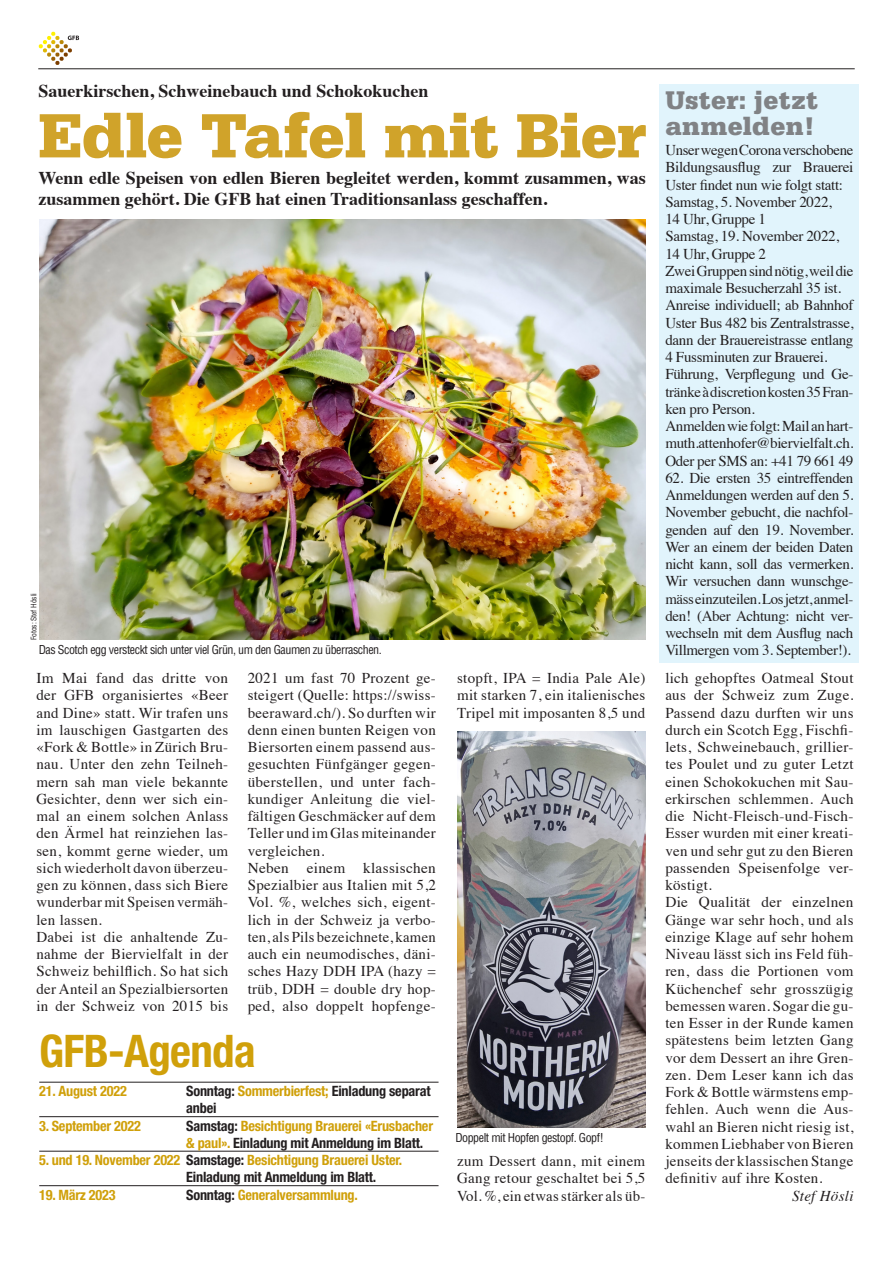
<style>
.page{position:relative;width:893px;height:1263px;background:#fff}
.page>*{position:absolute;margin:0;border:0;box-sizing:border-box;transform-origin:0 0}
.Lead{font:900 66px "Serifa Std";letter-spacing:-.01em;color:#d0a32a}
.Agenda{font:700 condensed 45px "Helvetica Neue";letter-spacing:-.015em;color:#d0a00a}
.Titel{font:900 27px/25.5px "Serifa Std";letter-spacing:.01em;color:#808285}
.Lead-2{font:700 18px/21px "Times";color:#231f20}
.Lauftext{font:15px/17.2px "Times";letter-spacing:.02em;color:#231f20;text-align:justify}
.Lauftext-2{font:15px/17.2px "Times";letter-spacing:-.02em;color:#231f20}
.Lauftext-3{font:italic 15px "Times";letter-spacing:.02em;color:#231f20}
.Agenda-2{font:700 condensed 14.25px/17.2px "Helvetica Neue";letter-spacing:-.015em;color:#d0a00a}
.Agenda-3{font:700 condensed 14.25px/17.2px "Helvetica Neue";letter-spacing:-.015em;color:#231f20}
.Bildlegende{font:condensed 12px "Helvetica LT Std";letter-spacing:-.04em;color:#231f20}
.Bildlegende-2{font:condensed 7.5px "Helvetica LT Std";letter-spacing:-.015em;color:#231f20}
.s1{color:#d0a00a}
.s2{color:#231f20}
</style>
<div class="page">
<hr style="left:38px;top:69px;width:817px;height:1px;background:#231f20">
<svg style="left:39px;top:32px;width:40px;height:33px"></svg>
<hr style="left:39px;top:1082px;width:400px;height:1px;background:#231f20">
<hr style="left:39px;top:1116px;width:400px;height:1px;background:#231f20">
<hr style="left:39px;top:1151px;width:400px;height:1px;background:#231f20">
<hr style="left:39px;top:1185px;width:400px;height:1px;background:#231f20">
<img style="left:39px;top:219px;width:607px;height:421px">
<div style="left:659px;top:84px;width:200px;height:578px;background:#e1f4fc"></div>
<img style="left:457px;top:731px;width:188px;height:397px">
<p class="Lead-2" style="left:38px;top:79px;width:392px">Sauerkirschen, Schweinebauch und Schokokuchen</p>
<p class="Lead" style="left:38px;top:97px;width:609px">Edle Tafel mit Bier</p>
<p class="Lead-2" style="left:38px;top:166px;width:609px">Wenn edle Speisen von edlen Bieren begleitet werden, kommt zusammen, was zusammen gehört. Die GFB hat einen Traditionsanlass geschaffen.</p>
<p class="Bildlegende-2" style="left:29px;top:640px;width:48px;rotate:-90deg">Fotos: Stef Hösli</p>
<p class="Bildlegende" style="left:39px;top:642px;width:344px">Das Scotch egg versteckt sich unter viel Grün, um den Gaumen zu überraschen.</p>
<p class="Lauftext" style="left:248px;top:668px;width:190px">2021 um fast 70 Prozent ge&shy;steigert (Quelle: https://swiss&shy;beeraward.ch/). So durften wir denn einen bunten Reigen von Biersorten einem passend aus&shy;gesuchten Fünfgänger gegen&shy;überstellen, und unter fach&shy;kundiger Anleitung die viel&shy;fältigen Geschmäcker auf dem Teller und im Glas miteinander vergleichen.</p>
<p class="Lauftext" style="left:248px;top:858px;width:190px">Neben einem klassischen Spezialbier aus Italien mit 5,2<br>Vol. %, welches sich, eigent&shy;lich in der Schweiz ja verbo&shy;ten, als Pils bezeichnete, kamen auch ein neumodisches, däni&shy;sches Hazy DDH IPA (hazy = trüb, DDH = double dry hop&shy;ped, also doppelt hopfenge-</p>
<p class="Lauftext" style="left:36px;top:668px;width:193px">Im Mai fand das dritte von der GFB organisiertes «Beer and Dine» statt. Wir trafen uns im lauschigen Gastgarten des «Fork &amp; Bottle» in Zürich Bru&shy;nau. Unter den zehn Teilneh&shy;mern sah man viele bekannte Gesichter, denn wer sich ein&shy;mal an einem solchen Anlass den Ärmel hat reinziehen las&shy;sen, kommt gerne wieder, um sich wiederholt davon überzeu&shy;gen zu können, dass sich Biere wunderbar mit Speisen vermäh&shy;len lassen.</p>
<p class="Lauftext" style="left:36px;top:927px;width:193px">Dabei ist die anhaltende Zu&shy;nahme der Biervielfalt in der Schweiz behilflich. So hat sich der Anteil an Spezialbiersorten in der Schweiz von 2015 bis</p>
<p class="Agenda" style="left:39px;top:1023px;width:218px">GFB-Agenda</p>
<p class="Agenda-2" style="left:39px;top:1082px;width:89px">21. August 2022</p>
<p class="Agenda-3" style="left:186px;top:1082px;width:246px">Sonntag: <span class="s1">Sommerbierfest;</span> Einladung separat anbei</p>
<p class="Agenda-2" style="left:39px;top:1117px;width:103px">3. September 2022</p>
<p class="Agenda-2" style="left:186px;top:1117px;width:248px"><span class="s2">Samstag:</span> Besichtigung Brauerei «Erusbacher &amp; paul». <span class="s2">Einladung mit Anmeldung im Blatt.</span></p>
<p class="Agenda-2" style="left:186px;top:1151px;width:218px;text-indent:-147px">5. und 19. November 2022 <span class="s2">Samstage:</span> Besichtigung Brauerei Uster.<br><span class="s2">Einladung mit Anmeldung im Blatt.</span></p>
<p class="Agenda-2" style="left:39px;top:1186px;width:78px">19. März 2023</p>
<p class="Agenda-2" style="left:186px;top:1186px;width:173px"><span class="s2">Sonntag:</span> Generalversammlung.</p>
<p class="Lauftext" style="left:457px;top:668px;width:190px">stopft, IPA = India Pale Ale) mit starken 7, ein italienisches Tripel mit imposanten 8,5 und</p>
<p class="Bildlegende" style="left:455px;top:1130px;width:150px">Doppelt mit Hopfen gestopf. Gopf!</p>
<p class="Lauftext" style="left:457px;top:1151px;width:190px">zum Dessert dann, mit einem Gang retour geschaltet bei 5,5<br>Vol. %, ein etwas stärker als üb-</p>
<p class="Titel" style="left:665px;top:87px;width:154px">Uster: jetzt anmelden!</p>
<p class="Lauftext" style="left:665px;top:140px;width:190px">Unser wegen Corona verschobene Bildungsausflug zur Brauerei Uster findet nun wie folgt statt:</p>
<p class="Lauftext-2" style="left:665px;top:192px;width:168px">Samstag, 5. November 2022,</p>
<p class="Lauftext-2" style="left:665px;top:209px;width:102px">14 Uhr, Gruppe 1</p>
<p class="Lauftext-2" style="left:665px;top:226px;width:175px">Samstag, 19. November 2022,</p>
<p class="Lauftext-2" style="left:665px;top:244px;width:102px">14 Uhr, Gruppe 2</p>
<p class="Lauftext-2" style="left:665px;top:261px;width:190px">Zwei Gruppen sind nötig, weil die maximale Besucherzahl 35 ist.</p>
<p class="Lauftext" style="left:665px;top:295px;width:190px">Anreise individuell; ab Bahnhof Uster Bus 482 bis Zentralstrasse, dann der Brauereistrasse entlang 4 Fussminuten zur Brauerei.</p>
<p class="Lauftext" style="left:665px;top:364px;width:190px">Führung, Verpflegung und Ge&shy;tränke à discretion kosten 35 Fran&shy;ken pro Person.</p>
<p class="Lauftext" style="left:665px;top:416px;width:190px">Anmelden wie folgt: Mail an hart&shy;muth.attenhofer@biervielfalt.ch.<br>Oder per SMS an: +41 79 661 49</p>
<p class="Lauftext" style="left:665px;top:468px;width:190px">62. Die ersten 35 eintreffenden Anmeldungen werden auf den 5.<br>November gebucht, die nachfol&shy;genden auf den 19. November.<br>Wer an einem der beiden Daten nicht kann, soll das vermerken.<br>Wir versuchen dann wunschge&shy;mäss einzuteilen. Los jetzt, anmel&shy;den! (Aber Achtung: nicht ver&shy;wechseln mit dem Ausflug nach Villmergen vom 3. September!).</p>
<p class="Lauftext" style="left:665px;top:668px;width:190px">lich gehopftes Oatmeal Stout aus der Schweiz zum Zuge.<br>Passend dazu durften wir uns durch ein Scotch Egg, Fischfi&shy;lets, Schweinebauch, grillier&shy;tes Poulet und zu guter Letzt einen Schokokuchen mit Sau&shy;erkirschen schlemmen. Auch die Nicht-Fleisch-und-Fisch-Esser wurden mit einer kreati&shy;ven und sehr gut zu den Bieren passenden Speisenfolge ver&shy;köstigt.</p>
<p class="Lauftext" style="left:665px;top:892px;width:190px">Die Qualität der einzelnen Gänge war sehr hoch, und als einzige Klage auf sehr hohem Niveau lässt sich ins Feld füh&shy;ren, dass die Portionen vom Küchenchef sehr grosszügig bemessen waren. Sogar die gu&shy;ten Esser in der Runde kamen spätestens beim letzten Gang vor dem Dessert an ihre Gren&shy;zen. Dem Leser kann ich das Fork &amp; Bottle wärmstens emp&shy;fehlen. Auch wenn die Aus&shy;wahl an Bieren nicht riesig ist, kommen Liebhaber von Bieren jenseits der klassischen Stange definitiv auf ihre Kosten.</p>
<p class="Lauftext-3" style="left:792px;top:1182px;width:63px">Stef Hösli</p>
</div>
